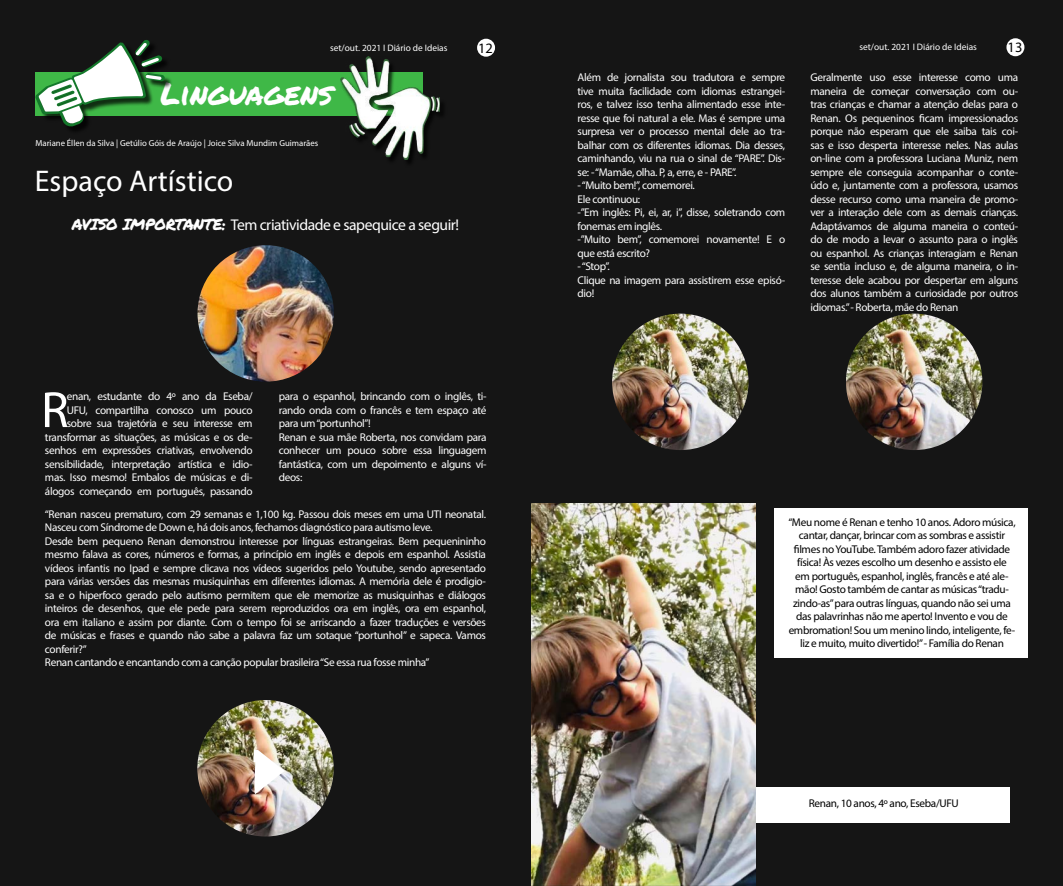
<style>
.page{position:relative;width:1063px;height:886px;background:#fff}
.page>*{position:absolute;margin:0;border:0;box-sizing:border-box;transform-origin:0 0}
.t1{font:51.31px "Myriad Pro";color:#fff}
.t2{font:31.25px "Permanent Marker";color:#fff}
.t3{font:30px "Myriad Pro";color:#fff}
.t4{font:15.62px "Myriad Pro";letter-spacing:-.03em;color:#fff}
.t5{font:14.38px "Myriad Pro";color:#000}
.t6{font:11.25px/13.5px "Myriad Pro";letter-spacing:-.03em;color:#fff}
.t7{font:11.25px/13.5px "Myriad Pro";letter-spacing:-.03em;color:#000;text-align:center}
.t8{font:9.38px "Myriad Pro";color:#fff}
.t9{font:8.75px "Myriad Pro";color:#fff}
.s1{font-family:"Permanent Marker"}
</style>
<div class="page">
<div style="left:0;top:0;width:531px;height:886px;background:#151515"></div>
<div style="left:35px;top:72px;width:388px;height:43px;background:#3fb847"></div>
<div style="left:36px;top:41px;width:137px;height:93px;background:#000;opacity:.75"></div>
<svg style="left:35px;top:40px;width:131px;height:88px"></svg>
<img style="left:340px;top:57px;width:99px;height:103px">
<div style="left:531px;top:0;width:532px;height:886px;background:#151515"></div>
<div style="left:477px;top:39px;width:18px;height:18px;background:#fff;border-radius:50%"></div>
<img style="left:198px;top:245px;width:136px;height:137px;border-radius:68px">
<img style="left:197px;top:700px;width:137px;height:136px;border-radius:68px">
<svg style="left:253px;top:749px;width:31px;height:47px"></svg>
<img style="left:612px;top:314px;width:137px;height:136px;border-radius:68px">
<img style="left:846px;top:314px;width:136px;height:136px;border-radius:68px">
<img style="left:531px;top:504px;width:225px;height:382px">
<div style="left:774px;top:508px;width:254px;height:150px;background:#fff"></div>
<div style="left:756px;top:787px;width:253px;height:35px;background:#fff"></div>
<div style="left:1006px;top:38px;width:18px;height:18px;background:#fff;border-radius:50%"></div>
<p class="t8" style="left:330px;top:42px;width:119px">set/out. 2021 I Diário de Ideias</p>
<p class="t5" style="left:478px;top:39px;width:16px">12</p>
<h2 class="t2" style="left:160px;top:70px;width:174px">Linguagens</h2>
<p class="t9" style="left:35px;top:138px;width:284px">Mariane Éllen da Silva | Getúlio Góis de Araújo | Joice Silva Mundim Guimarães</p>
<h3 class="t3" style="left:35px;top:162px;width:200px">Espaço Artístico</h3>
<h3 class="t4" style="left:72px;top:215px;width:389px"><span class="s1">AVISO IMPORTANTE:</span> Tem criatividade e sapequice a seguir!</h3>
<p class="t6" style="left:45px;top:389px;width:209px;text-align:right">enan, estudante do 4º ano da Eseba/ UFU, compartilha conosco um pouco sobre sua trajetória e seu interesse em transformar as situações, as músicas e os de&shy;senhos em expressões criativas, envolvendo sensibilidade, interpretação artística e idio&shy;mas. Isso mesmo! Embalos de músicas e di&shy;álogos começando em português, passando</p>
<p class="t6" style="left:279px;top:389px;width:209px">para o espanhol, brincando com o inglês, ti&shy;rando onda com o francês e tem espaço até para um “portunhol”!<br>Renan e sua mãe Roberta, nos convidam para conhecer um pouco sobre essa linguagem fantástica, com um depoimento e alguns ví&shy;deos:</p>
<h1 class="t1" style="left:41px;top:378px;width:29px">R</h1>
<p class="t6" style="left:45px;top:507px;width:443px">“Renan nasceu prematuro, com 29 semanas e 1,100 kg. Passou dois meses em uma UTI neonatal.<br>Nasceu com Síndrome de Down e, há dois anos, fechamos diagnóstico para autismo leve.<br>Desde bem pequeno Renan demonstrou interesse por línguas estrangeiras. Bem pequenininho mesmo falava as cores, números e formas, a princípio em inglês e depois em espanhol. Assistia vídeos infantis no Ipad e sempre clicava nos vídeos sugeridos pelo Youtube, sendo apresentado para várias versões das mesmas musiquinhas em diferentes idiomas. A memória dele é prodigio&shy;sa e o hiperfoco gerado pelo autismo permitem que ele memorize as musiquinhas e diálogos inteiros de desenhos, que ele pede para serem reproduzidos ora em inglês, ora em espanhol, ora em italiano e assim por diante. Com o tempo foi se arriscando a fazer traduções e versões de músicas e frases e quando não sabe a palavra faz um sotaque “portunhol” e sapeca. Vamos conferir?”<br>Renan cantando e encantando com a canção popular brasileira “Se essa rua fosse minha”</p>
<p class="t6" style="left:578px;top:70px;width:209px;text-align:justify">Além de jornalista sou tradutora e sempre tive muita facilidade com idiomas estrangei&shy;ros, e talvez isso tenha alimentado esse inte&shy;resse que foi natural a ele. Mas é sempre uma surpresa ver o processo mental dele ao tra&shy;balhar com os diferentes idiomas. Dia desses, caminhando, viu na rua o sinal de “PARE”. Dis&shy;se: - “Mamãe, olha. P, a, erre, e - PARE”.</p>
<p class="t6" style="left:578px;top:178px;width:209px">- “Muito bem!”, comemorei.<br>Ele continuou:<br>-”Em inglês: Pi, ei, ar, i”, disse, soletrando com fonemas em inglês.<br>-”Muito bem”, comemorei novamente! E o que está escrito?</p>
<p class="t6" style="left:578px;top:259px;width:209px">- “Stop”.<br>Clique na imagem para assistirem esse episó&shy;dio!</p>
<p class="t8" style="left:859px;top:41px;width:119px">set/out. 2021 I Diário de Ideias</p>
<p class="t5" style="left:1008px;top:38px;width:16px">13</p>
<p class="t6" style="left:810px;top:70px;width:209px;text-align:justify">Geralmente uso esse interesse como uma maneira de começar conversação com ou&shy;tras crianças e chamar a atenção delas para o Renan. Os pequeninos ficam impressionados porque não esperam que ele saiba tais coi&shy;sas e isso desperta interesse neles. Nas aulas on-line com a professora Luciana Muniz, nem sempre ele conseguia acompanhar o conte&shy;údo e, juntamente com a professora, usamos desse recurso como uma maneira de promo&shy;ver a interação dele com as demais crianças.<br>Adaptávamos de alguma maneira o conteú&shy;do de modo a levar o assunto para o inglês ou espanhol. As crianças interagiam e Renan se sentia incluso e, de alguma maneira, o in&shy;teresse dele acabou por despertar em alguns dos alunos também a curiosidade por outros idiomas.” - Roberta, mãe do Renan</p>
<p class="t7" style="left:788px;top:515px;width:229px">“Meu nome é Renan e tenho 10 anos. Adoro música, cantar, dançar, brincar com as sombras e assistir filmes no YouTube. Também adoro fazer atividade física! Às vezes escolho um desenho e assisto ele<br>em português, espanhol, inglês, francês e até ale&shy;mão! Gosto também de cantar as músicas “tradu&shy;zindo-as” para outras línguas, quando não sei uma das palavrinhas não me aperto! Invento e vou de embromation! Sou um menino lindo, inteligente, fe&shy;liz e muito, muito divertido!” - Família do Renan</p>
<p class="t7" style="left:809px;top:796px;width:152px">Renan, 10 anos, 4º ano, Eseba/UFU</p>
</div>
